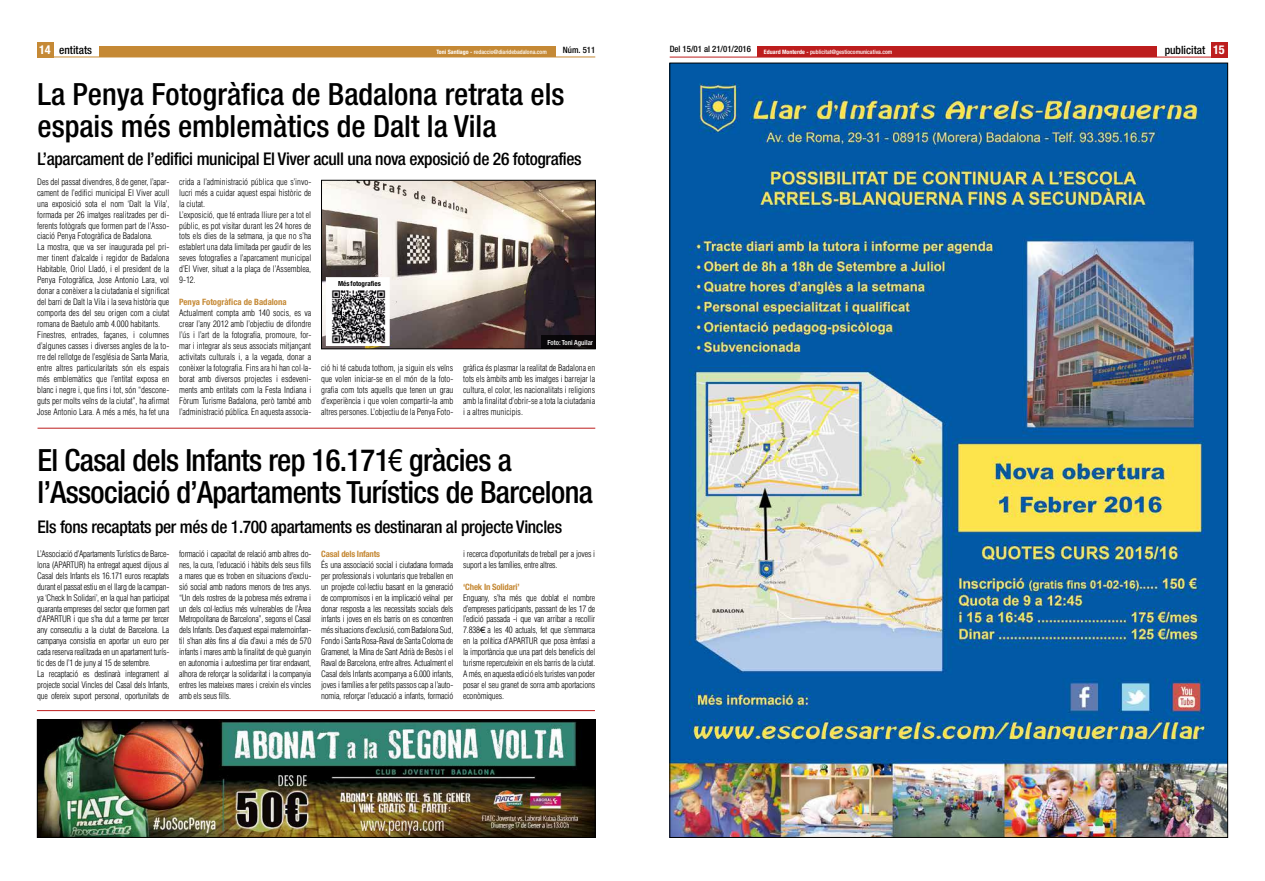
<style>
.page{position:relative;width:1265px;height:881px;background:#fff}
.page>*{position:absolute;margin:0;border:0;box-sizing:border-box;transform-origin:0 0}
.t1{font:500 condensed 30.62px/32.4px "Helvetica Neue";letter-spacing:-.02em;color:#000}
.t2{font:500 condensed 30.62px/32.4px "Helvetica Neue";color:#000}
.t3{font:500 condensed 17.5px "Helvetica Neue";letter-spacing:-.02em;color:#000}
.t4{font:500 condensed 11.38px "Helvetica Neue";color:#000}
.t5{font:300 condensed 8.75px/10.9px "Helvetica";color:#000;text-align:justify}
.t6{font:300 condensed 8.75px/10.9px "Helvetica";letter-spacing:-.02em;color:#000}
.t7{font:700 condensed 8.75px "Helvetica Neue";letter-spacing:-.02em;color:#c58935}
.t8{font:500 condensed 8.75px "Helvetica Neue";color:#000}
.t9{font:700 condensed 8.75px "Helvetica Neue";color:#c58935}
.t10{font:500 condensed 7px "Helvetica Neue";color:#fff}
.t11{font:700 condensed 7px "Helvetica Neue";color:#000}
.t12{font:500 condensed 6.04px "Helvetica Neue";color:#fff}
.s1{font-weight:700;font-size:12.25px;color:#fff}
.s2{font-weight:700}
.s3{font-family:"Arial Narrow";font-weight:400;font-stretch:normal}
</style>
<div class="page">
<div style="left:1211px;top:42px;width:17px;height:15px;background:#bd1d1d"></div>
<hr style="left:670px;top:57px;width:558px;height:1px;background:#bd1d1d">
<div style="left:757px;top:46px;width:399px;height:11px;background:#bd1d1d"></div>
<hr style="left:37px;top:57px;width:558px;height:1px;background:#c58935">
<div style="left:99px;top:46px;width:456px;height:11px;background:#c58935"></div>
<div style="left:37px;top:42px;width:17px;height:15px;background:#c58935"></div>
<hr style="left:37px;top:710px;width:558px;height:1px;background:#bd1d1d">
<img style="left:39px;top:721px;width:554px;height:114px">
<div style="left:37px;top:719px;width:558px;height:118px;border:1px solid #000"></div>
<img style="left:672px;top:65px;width:554px;height:770px">
<hr style="left:38px;top:428px;width:557px;height:1px;background:#bd1d1d">
<img style="left:323px;top:182px;width:270px;height:165px">
<div style="left:321px;top:180px;width:274px;height:169px;border:1px solid #000"></div>
<div style="left:541px;top:335px;width:54px;height:14px;background:#0b0709"></div>
<div style="left:326px;top:277px;width:63px;height:68px;background:#fff"></div>
<img style="left:331px;top:290px;width:55px;height:54px">
<div style="left:326px;top:277px;width:64px;height:69px;border:1px solid #fff"></div>
<h3 class="t4" style="left:39px;top:43px;width:54px"><span class="s1">14</span> entitats</h3>
<p class="t12" style="left:436px;top:48px;width:112px"><span class="s2">Toni Santiago -</span> redaccio@diaridebadalona.com</p>
<p class="t8" style="left:563px;top:45px;width:34px">Núm. 511</p>
<p class="t8" style="left:670px;top:44px;width:83px">Del 15/01 al 21/01/2016</p>
<p class="t12" style="left:764px;top:48px;width:130px"><span class="s2">Eduard Monterde -</span> publicitat@gestiocomunicativa.com</p>
<h3 class="t4" style="left:1165px;top:44px;width:62px">publicitat <span class="s1">15</span></h3>
<h1 class="t2" style="left:38px;top:77px;width:529px">La Penya Fotogràfica de Badalona retrata els espais més emblemàtics de Dalt la Vila</h1>
<h2 class="t3" style="left:38px;top:148px;width:546px">L’aparcament de l’edifici municipal El Viver acull una nova exposició de 26 fotografies</h2>
<p class="t5" style="left:37px;top:176px;width:134px;text-align:left">Des del passat divendres, 8 de gener, l’apar&shy;cament de l’edifici municipal El Viver acull una exposició sota el nom ‘Dalt la Vila’, formada per 26 imatges realitzades per di&shy;ferents fotògrafs que formen part de l’Asso&shy;ciació Penya Fotogràfica de Badalona.<br>La mostra, que va ser inaugurada pel pri&shy;mer tinent d’alcalde i regidor de Badalona Habitable, Oriol Lladó, i el president de la Penya Fotogràfica, Jose Antonio Lara, vol donar a conèixer a la ciutadania el significat del barri de Dalt la Vila i la seva història que comporta des del seu origen com a ciutat romana de Baetulo amb 4.000 habitants.<br>Finestres, entrades, façanes, i columnes d’algunes casses i diverses angles de la to&shy;rre del rellotge de l’església de Santa Maria, entre altres particularitats són els espais més emblemàtics que l’entitat exposa en blanc i negre i, que fins i tot, són “descone&shy;guts per molts veïns de la ciutat”, ha afirmat Jose Antonio Lara. A més a més, ha fet una</p>
<p class="t5" style="left:179px;top:176px;width:134px;text-align:left">crida a l’administració pública que s’invo&shy;lucri més a cuidar aquest espai històric de la ciutat.<br>L’exposició, que té entrada lliure per a tot el públic, es pot visitar durant les 24 hores de tots els dies de la setmana, ja que no s’ha establert una data limitada per gaudir de les seves fotografies a l’aparcament municipal d’El Viver, situat a la plaça de l’Assemblea, 9-12.</p>
<p class="t9" style="left:179px;top:297px;width:109px">Penya Fotogràfica de Badalona</p>
<p class="t5" style="left:179px;top:307px;width:134px">Actualment compta amb 140 socis, es va crear l’any 2012 amb l’objectiu de difondre l’ús i l’art de la fotografia, promoure, for&shy;mar i integrar als seus associats mitjançant activitats culturals i, a la vegada, donar a conèixer la fotografia. Fins ara hi han col·la&shy;borat amb diversos projectes i esdeveni&shy;ments amb entitats com la Festa Indiana i Fòrum Turisme Badalona, però també amb l’administració pública. En aquesta associa-</p>
<p class="t11" style="left:338px;top:279px;width:44px">Més fotografies</p>
<p class="t5" style="left:321px;top:362px;width:134px">ció hi té cabuda tothom, ja siguin els veïns que volen iniciar-se en el món de la foto&shy;grafia com tots aquells que tenen un grau d’experiència i que volen compartir-la amb altres persones. L’objectiu de la Penya Foto-</p>
<p class="t10" style="left:547px;top:338px;width:47px">Foto: Toni Aguilar</p>
<p class="t5" style="left:463px;top:362px;width:134px">gràfica és plasmar la realitat de Badalona en tots els àmbits amb les imatges i barrejar la cultura, el color, les nacionalitats i religions amb la finalitat d’obrir-se a tota la ciutadania i a altres municipis.</p>
<h1 class="t1" style="left:38px;top:443px;width:557px">El Casal dels Infants rep 16.171<span class="s3">€</span> gràcies a l’Associació d’Apartaments Turístics de Barcelona</h1>
<h2 class="t3" style="left:38px;top:516px;width:526px">Els fons recaptats per més de 1.700 apartaments es destinaran al projecte Vincles</h2>
<p class="t6" style="left:37px;top:548px;width:134px">L’Associació d’Apartaments Turístics de Barce&shy;lona (APARTUR) ha entregat aquest dijous al Casal dels Infants els 16.171 euros recaptats durant el passat estiu en el llarg de la campan&shy;ya ‘Check In Solidari’, en la qual han participat quaranta empreses del sector que formen part d’APARTUR i que s’ha dut a terme per tercer any consecutiu a la ciutat de Barcelona. La campanya consistia en aportar un euro per cada reserva realitzada en un apartament turís&shy;tic des de l’1 de juny al 15 de setembre.<br>La recaptació es destinarà integrament al projecte social Vincles del Casal dels Infants, que ofereix suport personal, oportunitats de</p>
<p class="t5" style="left:179px;top:548px;width:134px">formació i capacitat de relació amb altres do&shy;nes, la cura, l’educació i hàbits dels seus fills a mares que es troben en situacions d’exclu&shy;sió social amb nadons menors de tres anys. “Un dels rostres de la pobresa més extrema i un dels col·lectius més vulnerables de l’Àrea Metropolitana de Barcelona”, segons el Casal dels Infants. Des d’aquest espai maternoinfan&shy;til s’han atès fins al dia d’avui a més de 570 infants i mares amb la finalitat de què guanyin en autonomia i autoestima per tirar endavant, alhora de reforçar la solidaritat i la companyia entres les mateixes mares i creixin els vincles amb els seus fills.</p>
<p class="t7" style="left:321px;top:548px;width:60px">Casal dels Infants</p>
<p class="t5" style="left:321px;top:559px;width:134px">És una associació social i ciutadana formada per professionals i voluntaris que treballen en un projecte col·lectiu basant en la generació de compromisos i en la implicació veïnal per donar resposta a les necessitats socials dels infants i joves en els barris on es concentren més situacions d’exclusió, com Badalona Sud, Fondo i Santa Rosa-Raval de Santa Coloma de Gramenet, la Mina de Sant Adrià de Besòs i el Raval de Barcelona, entre altres. Actualment el Casal dels Infants acompanya a 6.000 infants, joves i famílies a fer petits passos cap a l’auto&shy;nomia, reforçar l’educació a infants, formació</p>
<p class="t6" style="left:463px;top:548px;width:134px">i recerca d’oportunitats de treball per a joves i suport a les famílies, entre altres.</p>
<p class="t7" style="left:463px;top:581px;width:58px">‘Chek In Solidari’</p>
<p class="t5" style="left:463px;top:592px;width:134px">Enguany, s’ha més que doblat el nombre d’empreses participants, passant de les 17 de l’edició passada -i que van arribar a recollir 7.838€- a les 40 actuals, fet que s’emmarca en la política d’APARTUR que posa èmfasi a la importància que una part dels beneficis del turisme repercuteixin en els barris de la ciutat.<br>A més, en aquesta edició els turistes van poder posar el seu granet de sorra amb aportacions econòmiques.</p>
</div>
